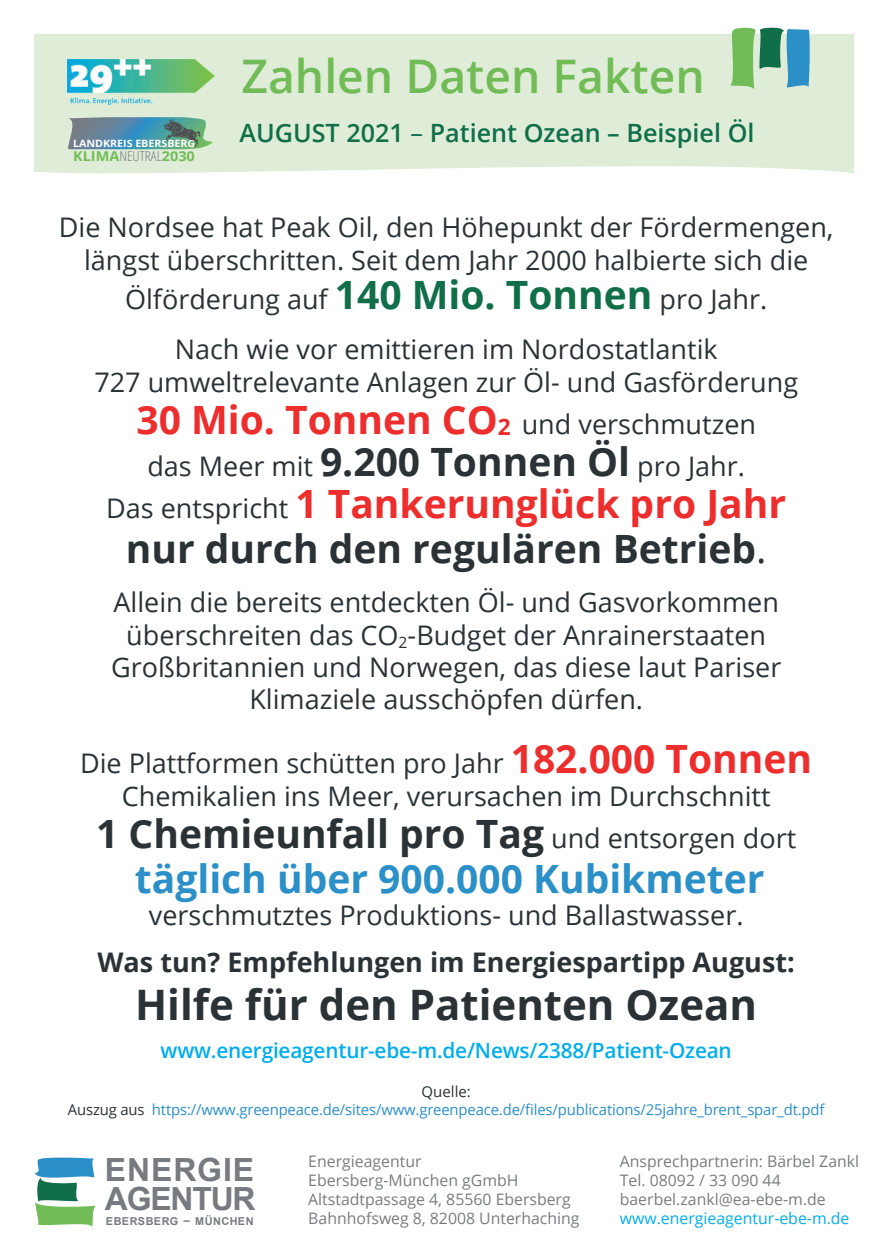
<style>
.page{position:relative;width:893px;height:1259px;background:#fff}
.page>*{position:absolute;margin:0;border:0;box-sizing:border-box;transform-origin:0 0}
.t1{font:600 46.2px "Open Sans";color:#71bc57}
.t2{font:700 42px "Open Sans";color:#2b3236}
.t3{font:700 39px/45px "Open Sans";color:#2b8fc8;text-align:center}
.t4{font:700 39px/45px "Open Sans";color:#2b3236;text-align:center}
.t5{font:700 31.8px/28.5px "Arial";letter-spacing:-.005em;color:#777b80}
.t6{font:27px/32.4px "Open Sans";color:#2b3236;text-align:center}
.t7{font:700 27px "Open Sans";color:#2b3236}
.t8{font:600 25.2px "Open Sans";color:#106f49}
.t9{font:600 21px "Open Sans";letter-spacing:-.01em;color:#00aeef}
.t10{font:15.9px/18.9px "Open Sans";color:#787c80}
.t11{font:15.9px "Open Sans";color:#00aeef}
.t12{font:15px/18px "Open Sans";letter-spacing:-.01em;color:#2b8fc8;text-align:center}
.t13{font:700 13.5px "Open Sans";color:#72bc58;scale:1.07 1}
.t14{font:700 10.8px "Arial";letter-spacing:.04em;color:#777b80}
.t15{font:700 10.2px "Open Sans";letter-spacing:-.005em;color:#fff;scale:1.07 1}
.s1{font-weight:300;font-stretch:condensed;color:#787c80}
.s2{font-weight:400}
.s3{font-weight:700;font-size:39px;color:#106f49}
.s4{font-weight:700;font-size:39px;color:#ee2d2d}
.s5{font-weight:700;font-size:22.8px;color:#ee2d2d}
.s6{font-weight:700;font-size:39px}
.s7{font-weight:400;font-size:27px}
.s8{color:#ee2d2d}
.s9{color:#2b3236}
.s10{font-weight:400;font-size:27px;color:#2b3236}
</style>
<div class="page">
<div style="left:34px;top:34px;width:820px;height:140px;background:#dfedd8"></div>
<svg style="left:730px;top:27px;width:80px;height:62px;background:#75b49e"></svg>
<svg style="left:68px;top:117px;width:145px;height:32px;background:#61959b"></svg>
<img style="left:67px;top:60px;width:147px;height:44px">
<svg style="left:35px;top:1157px;width:61px;height:69px"></svg>
<p class="t15" style="left:73px;top:136px;width:116px">LANDKREIS EBERSBERG</p>
<p class="t13" style="left:73px;top:146px;width:115px">KLIMA<span class="s1">NEUTRAL</span>2030</p>
<h1 class="t1" style="left:241px;top:44px;width:465px">Zahlen Daten Fakten</h1>
<p class="t8" style="left:239px;top:115px;width:517px">AUGUST 2021 <span class="s2">–</span> Patient Ozean – Beispiel Öl</p>
<p class="t6" style="left:59px;top:210px;width:776px">Die Nordsee hat Peak Oil, den Höhepunkt der Fördermengen, längst überschritten. Seit dem Jahr 2000 halbierte sich die</p>
<p class="t6" style="left:125px;top:273px;width:644px;line-height:50.1px">Ölförderung auf <span class="s3">140 Mio. Tonnen</span> pro Jahr.<br>Nach wie vor emittieren im Nordostatlantik</p>
<p class="t6" style="left:94px;top:360px;width:705px;line-height:42px">727 umweltrelevante Anlagen zur Öl- und Gasförderung<br><span class="s4">30 Mio. Tonnen CO</span><span class="s5">2</span> und verschmutzen<br>das Meer mit <span class="s6">9.200 Tonnen Öl</span> pro Jahr.</p>
<h3 class="t4" style="left:106px;top:480px;width:681px"><span class="s7">Das entspricht</span> <span class="s8">1 Tankerunglück pro Jahr </span>nur durch den regulären Betrieb<span class="s2">.</span></h3>
<p class="t6" style="left:111px;top:585px;width:672px">Allein die bereits entdeckten Öl- und Gasvorkommen überschreiten das CO<sub>2</sub>-Budget der Anrainerstaaten Großbritannien und Norwegen, das diese laut Pariser Klimaziele ausschöpfen dürfen.</p>
<p class="t6" style="left:80px;top:746px;width:734px">Die Plattformen schütten pro Jahr <span class="s4">182.000 Tonnen<br></span>Chemikalien ins Meer, verursachen im Durchschnitt</p>
<h3 class="t3" style="left:96px;top:810px;width:702px"><span class="s9">1 Chemieunfall pro Tag</span> <span class="s10">und entsorgen dort </span>täglich über 900.000 Kubikmeter</h3>
<p class="t6" style="left:149px;top:898px;width:596px">verschmutztes Produktions- und Ballastwasser.</p>
<p class="t7" style="left:98px;top:942px;width:699px">Was tun? Empfehlungen im Energiespartipp August:</p>
<h2 class="t2" style="left:135px;top:974px;width:623px">Hilfe für den Patienten Ozean</h2>
<p class="t9" style="left:161px;top:1035px;width:573px">www.energieagentur-ebe-m.de/News/2388/Patient-Ozean</p>
<p class="t12" style="left:68px;top:1082px;width:758px"><span class="s9">Quelle:<br>Auszug aus</span> https://www.greenpeace.de/sites/www.greenpeace.de/files/publications/25jahre_brent_spar_dt.pdf</p>
<p class="t5" style="left:105px;top:1156px;width:152px">ENERGIE<br>AGENTUR</p>
<p class="t14" style="left:106px;top:1213px;width:149px">EBERSBERG − MÜNCHEN</p>
<p class="t10" style="left:308px;top:1151px;width:273px">Energieagentur<br>Ebersberg-München gGmbH<br>Altstadtpassage 4, 85560 Ebersberg<br>Bahnhofsweg 8, 82008 Unterhaching</p>
<p class="t10" style="left:620px;top:1151px;width:241px">Ansprechpartnerin: Bärbel Zankl<br>Tel. 08092 / 33 090 44 baerbel.zankl@ea-ebe-m.de</p>
<p class="t11" style="left:620px;top:1207px;width:231px">www.energieagentur-ebe-m.de</p>
</div>
